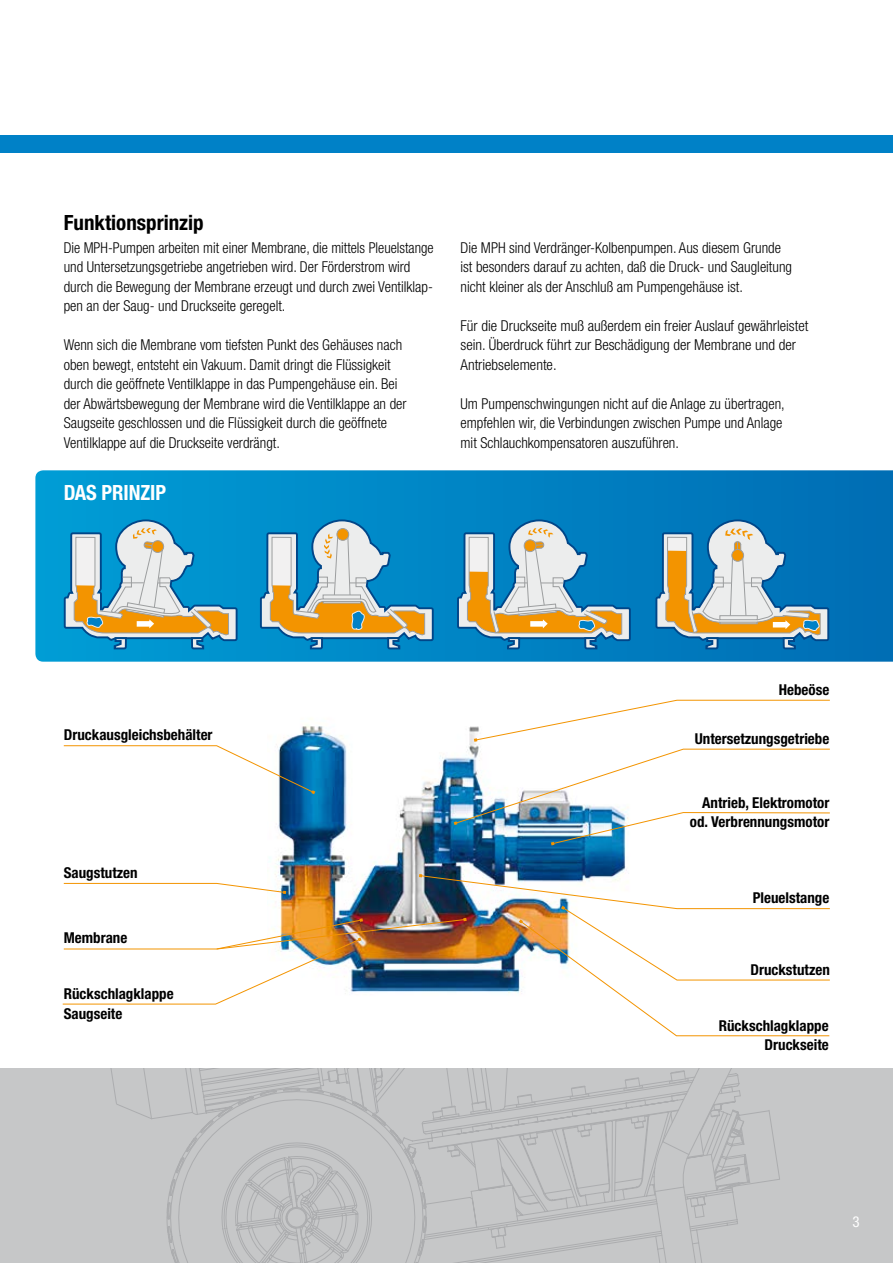
<style>
.page{position:relative;width:893px;height:1263px;background:#fff}
.page>*{position:absolute;margin:0;border:0;box-sizing:border-box;transform-origin:0 0}
.t1{font:700 condensed 21px "Helvetica Neue LT Std";color:#000}
.t2{font:700 condensed 21px "Helvetica Neue LT Std";letter-spacing:-.005em;color:#fff}
.t3{font:300 condensed 15px/19.5px "Helvetica Neue LT Std";color:#000}
.t4{font:300 condensed 15px/19.5px "Helvetica Neue LT Std";color:#000;scale:.96 1}
.t5{font:700 condensed 15px/19.5px "Helvetica Neue LT Std";color:#000;text-align:right}
.t6{font:condensed 15px "Helvetica Neue LT Std";color:#fff}
</style>
<div class="page">
<div style="left:0;top:1069px;width:893px;height:194px;background:#c6c7c8"></div>
<svg style="left:111px;top:1069px;width:640px;height:194px"></svg>
<div style="left:0;top:135px;width:893px;height:18px;background:#0081c7"></div>
<svg style="left:35px;top:470px;width:858px;height:192px"></svg>
<svg style="left:654px;top:470px;width:177px;height:181px"></svg>
<div style="left:732px;top:549px;width:12px;height:12px;background:#f39400;border-radius:50%"></div>
<div style="left:731px;top:549px;width:13px;height:13px;border:1px solid #9c9e9f;border-radius:50%"></div>
<svg style="left:719px;top:615px;width:39px;height:5px"></svg>
<div style="left:719px;top:622px;width:38px;height:2px;background:#eceded;border:1px solid #9c9e9f"></div>
<svg style="left:62px;top:518px;width:177px;height:133px"></svg>
<svg style="left:258px;top:518px;width:177px;height:133px"></svg>
<div style="left:337px;top:528px;width:12px;height:12px;background:#f39400;border-radius:50%"></div>
<div style="left:336px;top:528px;width:13px;height:13px;border:1px solid #9c9e9f;border-radius:50%"></div>
<svg style="left:323px;top:595px;width:38px;height:4px"></svg>
<div style="left:323px;top:601px;width:38px;height:2px;background:#eceded;border:1px solid #9c9e9f"></div>
<svg style="left:455px;top:518px;width:177px;height:133px"></svg>
<img style="left:269px;top:725px;width:358px;height:149px">
<svg style="left:63px;top:745px;width:252px;height:49px"></svg>
<svg style="left:474px;top:699px;width:356px;height:43px"></svg>
<svg style="left:454px;top:748px;width:376px;height:97px"></svg>
<svg style="left:62px;top:874px;width:768px;height:162px"></svg>
<h1 class="t1" style="left:64px;top:210px;width:141px">Funktionsprinzip</h1>
<p class="t4" style="left:64px;top:238px;width:387px">Die MPH-Pumpen arbeiten mit einer Membrane, die mittels Pleuelstange und Untersetzungsgetriebe angetrieben wird. Der Förderstrom wird durch die Bewegung der Membrane erzeugt und durch zwei Ventilklap&shy;pen an der Saug- und Druckseite geregelt.</p>
<p class="t3" style="left:64px;top:335px;width:344px">Wenn sich die Membrane vom tiefsten Punkt des Gehäuses nach oben bewegt, entsteht ein Vakuum. Damit dringt die Flüssigkeit durch die geöffnete Ventilklappe in das Pumpengehäuse ein. Bei der Abwärtsbewegung der Membrane wird die Ventilklappe an der Saugseite geschlossen und die Flüssigkeit durch die geöffnete Ventilklappe auf die Druckseite verdrängt.</p>
<h1 class="t2" style="left:64px;top:479px;width:104px">DAS PRINZIP</h1>
<p class="t3" style="left:461px;top:238px;width:333px">Die MPH sind Verdränger-Kolbenpumpen. Aus diesem Grunde ist besonders darauf zu achten, daß die Druck- und Saugleitung nicht kleiner als der Anschluß am Pumpengehäuse ist.</p>
<p class="t3" style="left:461px;top:316px;width:349px">Für die Druckseite muß außerdem ein freier Auslauf gewährleistet sein. Überdruck führt zur Beschädigung der Membrane und der<br>Antriebselemente.</p>
<p class="t3" style="left:461px;top:394px;width:326px">Um Pumpenschwingungen nicht auf die Anlage zu übertragen, empfehlen wir, die Verbindungen zwischen Pumpe und Anlage mit Schlauchkompensatoren auszuführen.</p>
<p class="t5" style="left:64px;top:725px;width:150px">Druckausgleichsbehälter</p>
<p class="t5" style="left:64px;top:862px;width:75px">Saugstutzen</p>
<p class="t5" style="left:64px;top:928px;width:65px">Membrane</p>
<p class="t5" style="left:64px;top:984px;width:111px;text-align:left">Rückschlagklappe<br>Saugseite</p>
<p class="t5" style="left:779px;top:679px;width:52px">Hebeöse</p>
<p class="t5" style="left:695px;top:729px;width:136px">Untersetzungsgetriebe</p>
<p class="t5" style="left:690px;top:792px;width:141px">Antrieb, Elektromotor od. Verbrennungsmotor</p>
<p class="t5" style="left:753px;top:888px;width:78px">Pleuelstange</p>
<p class="t5" style="left:750px;top:960px;width:81px">Druckstutzen</p>
<p class="t5" style="left:719px;top:1015px;width:111px">Rückschlagklappe<br>Druckseite</p>
<p class="t6" style="left:853px;top:1213px;width:9px">3</p>
</div>
